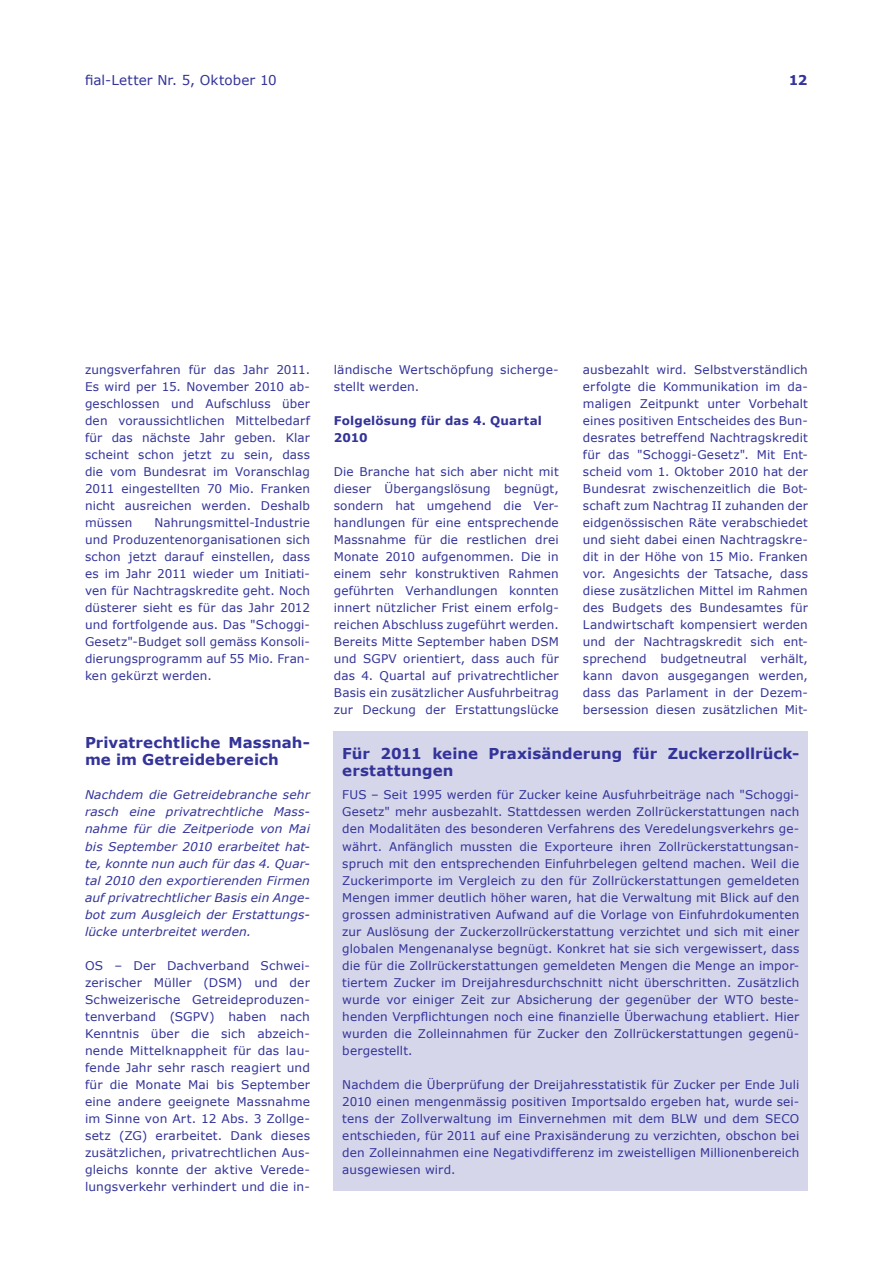
<style>
.page{position:relative;width:893px;height:1263px;background:#fff}
.page>*{position:absolute;margin:0;border:0;box-sizing:border-box;transform-origin:0 0}
.titel{font:700 15px/17px "Verdana";letter-spacing:.005em;color:#339}
.t1{font:13.5px "Verdana";letter-spacing:.01em;color:#339}
.t2{font:700 13.5px "Verdana";color:#339}
.fliesstext{font:12px/17px "Verdana";letter-spacing:.015em;color:#339;text-align:justify}
.fliesstext_heas{font:italic 12px/17px "Verdana";letter-spacing:.01em;color:#339;text-align:justify}
.fliesstext-2{font:700 12px/17px "Verdana";letter-spacing:.015em;color:#339}
</style>
<div class="page">
<div style="left:334px;top:731px;width:474px;height:460px;background:#d6d6eb"></div>
<p class="t1" style="left:85px;top:72px;width:193px">fial-Letter Nr. 5, Oktober 10</p>
<p class="t2" style="left:789px;top:72px;width:20px">12</p>
<p class="fliesstext" style="left:85px;top:361px;width:226px">zungsverfahren für das Jahr 2011.<br>Es wird per 15. November 2010 ab&shy;geschlossen und Aufschluss über den voraussichtlichen Mittelbedarf für das nächste Jahr geben. Klar scheint schon jetzt zu sein, dass die vom Bundesrat im Voranschlag 2011 eingestellten 70 Mio. Franken nicht ausreichen werden. Deshalb müssen</p>
<p class="fliesstext" style="left:85px;top:514px;width:227px;text-indent:69px">Nahrungsmittel-Industrie und Produzentenorganisationen sich schon jetzt darauf einstellen, dass es im Jahr 2011 wieder um Initiati&shy;ven für Nachtragskredite geht. Noch düsterer sieht es für das Jahr 2012 und fortfolgende aus. Das "Schoggi-Gesetz"-Budget soll gemäss Konsoli&shy;dierungsprogramm auf 55 Mio. Fran&shy;ken gekürzt werden.</p>
<p class="titel" style="left:85px;top:734px;width:227px">Privatrechtliche Massnah&shy;me im Getreidebereich</p>
<p class="fliesstext_heas" style="left:85px;top:786px;width:226px">Nachdem die Getreidebranche sehr rasch eine privatrechtliche Mass&shy;nahme für die Zeitperiode von Mai bis September 2010 erarbeitet hat&shy;te, konnte nun auch für das 4. Quar&shy;tal 2010 den exportierenden Firmen auf privatrechtlicher Basis ein Ange&shy;bot zum Ausgleich der Erstattungs&shy;lücke unterbreitet werden.</p>
<p class="fliesstext" style="left:85px;top:956px;width:227px">OS – Der Dachverband Schwei&shy;zerischer Müller (DSM) und der Schweizerische Getreideproduzen&shy;tenverband (SGPV) haben nach Kenntnis über die sich abzeich&shy;nende Mittelknappheit für das lau&shy;fende Jahr sehr rasch reagiert und für die Monate Mai bis September eine andere geeignete Massnahme im Sinne von Art. 12 Abs. 3 Zollge&shy;setz (ZG) erarbeitet. Dank dieses zusätzlichen, privatrechtlichen Aus&shy;gleichs konnte der aktive Verede&shy;lungsverkehr verhindert und die in-</p>
<p class="fliesstext" style="left:334px;top:361px;width:226px">ländische Wertschöpfung sicherge&shy;stellt werden.</p>
<p class="fliesstext-2" style="left:334px;top:412px;width:210px">Folgelösung für das 4. Quartal<br>2010</p>
<p class="fliesstext" style="left:334px;top:463px;width:227px">Die Branche hat sich aber nicht mit dieser Übergangslösung begnügt, sondern hat umgehend die Ver&shy;handlungen für eine entsprechende Massnahme für die restlichen drei Monate 2010 aufgenommen. Die in einem sehr konstruktiven Rahmen geführten Verhandlungen konnten innert nützlicher Frist einem erfolg&shy;reichen Abschluss zugeführt werden.<br>Bereits Mitte September haben DSM und SGPV orientiert, dass auch für das 4. Quartal auf privatrechtlicher Basis ein zusätzlicher Ausfuhrbeitrag zur Deckung der Erstattungslücke</p>
<p class="fliesstext" style="left:583px;top:361px;width:227px">ausbezahlt wird. Selbstverständlich erfolgte die Kommunikation im da&shy;maligen Zeitpunkt unter Vorbehalt eines positiven Entscheides des Bun&shy;desrates betreffend Nachtragskredit für das "Schoggi-Gesetz". Mit Ent&shy;scheid vom 1. Oktober 2010 hat der Bundesrat zwischenzeitlich die Bot&shy;schaft zum Nachtrag II zuhanden der eidgenössischen Räte verabschiedet und sieht dabei einen Nachtragskre&shy;dit in der Höhe von 15 Mio. Franken vor. Angesichts der Tatsache, dass diese zusätzlichen Mittel im Rahmen des Budgets des Bundesamtes für Landwirtschaft kompensiert werden und der Nachtragskredit sich ent&shy;sprechend budgetneutral verhält, kann davon ausgegangen werden, dass das Parlament in der Dezem&shy;bersession diesen zusätzlichen Mit-</p>
<p class="titel" style="left:342px;top:745px;width:459px">Für 2011 keine Praxisänderung für Zuckerzollrück&shy;erstattungen</p>
<p class="fliesstext" style="left:342px;top:786px;width:459px">FUS – Seit 1995 werden für Zucker keine Ausfuhrbeiträge nach "Schoggi-Gesetz" mehr ausbezahlt. Stattdessen werden Zollrückerstattungen nach den Modalitäten des besonderen Verfahrens des Veredelungsverkehrs ge&shy;währt. Anfänglich mussten die Exporteure ihren Zollrückerstattungsan&shy;spruch mit den entsprechenden Einfuhrbelegen geltend machen. Weil die Zuckerimporte im Vergleich zu den für Zollrückerstattungen gemeldeten Mengen immer deutlich höher waren, hat die Verwaltung mit Blick auf den grossen administrativen Aufwand auf die Vorlage von Einfuhrdokumenten zur Auslösung der Zuckerzollrückerstattung verzichtet und sich mit einer globalen Mengenanalyse begnügt. Konkret hat sie sich vergewissert, dass die für die Zollrückerstattungen gemeldeten Mengen die Menge an impor&shy;tiertem Zucker im Dreijahresdurchschnitt nicht überschritten. Zusätzlich wurde vor einiger Zeit zur Absicherung der gegenüber der WTO beste&shy;henden Verpflichtungen noch eine finanzielle Überwachung etabliert. Hier wurden die Zolleinnahmen für Zucker den Zollrückerstattungen gegenü&shy;bergestellt.</p>
<p class="fliesstext" style="left:342px;top:1075px;width:459px">Nachdem die Überprüfung der Dreijahresstatistik für Zucker per Ende Juli 2010 einen mengenmässig positiven Importsaldo ergeben hat, wurde sei&shy;tens der Zollverwaltung im Einvernehmen mit dem BLW und dem SECO entschieden, für 2011 auf eine Praxisänderung zu verzichten, obschon bei den Zolleinnahmen eine Negativdifferenz im zweistelligen Millionenbereich ausgewiesen wird.</p>
</div>
